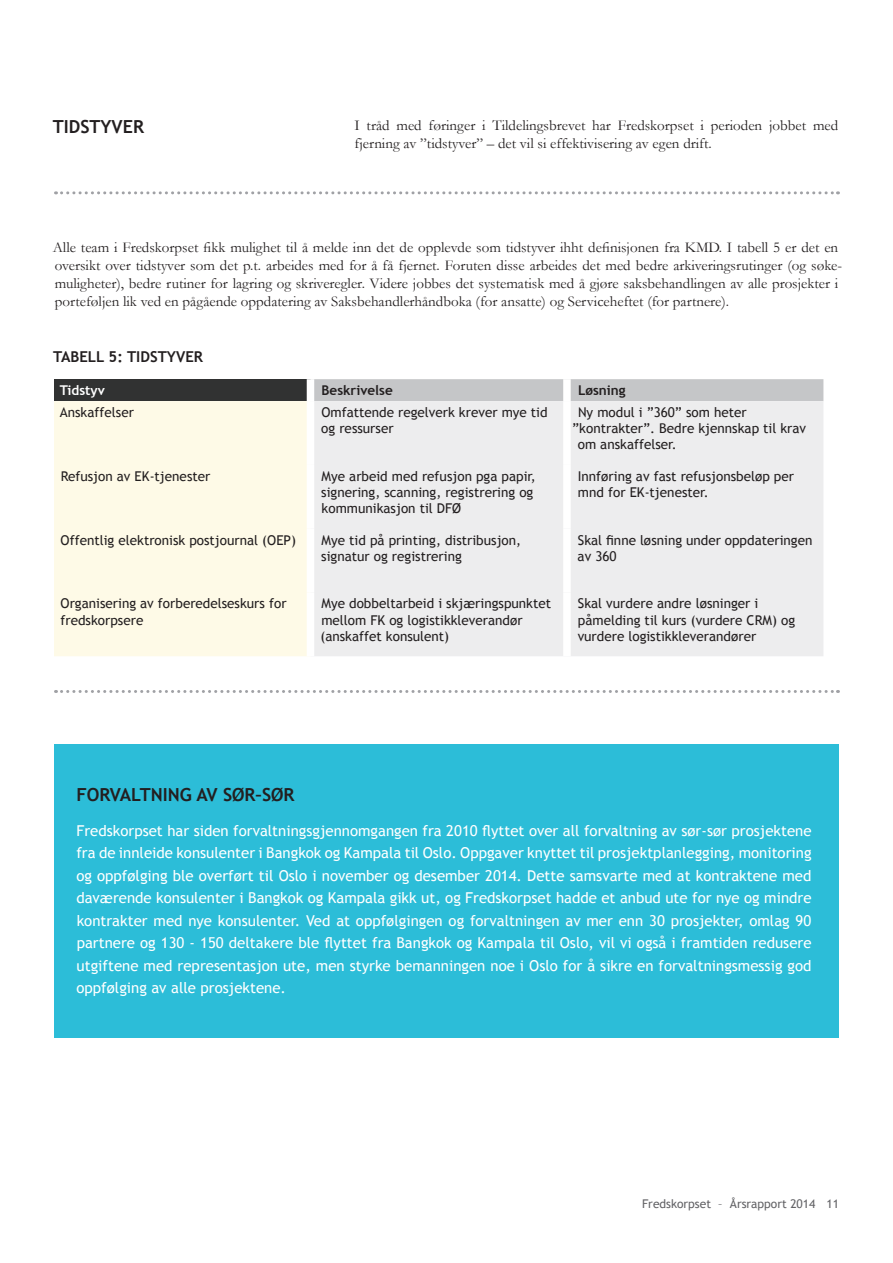
<style>
.page{position:relative;width:893px;height:1263px;background:#fff}
.page>*{position:absolute;margin:0;border:0;box-sizing:border-box;transform-origin:0 0}
.t1{font:700 18px "Trebuchet MS";color:#231f20}
.t2{font:15px/22.5px "Trebuchet MS";color:#fff;text-align:justify}
.t3{font:15px/18px "Garamond";color:#231f20}
.t4{font:700 15px "Trebuchet MS";color:#231f20}
.t5{font:13.5px/16.2px "Trebuchet MS";color:#231f20}
.t6{font:700 13.5px "Trebuchet MS";color:#231f20}
.t7{font:700 13.5px "Trebuchet MS";color:#fff}
.t8{font:12px "Trebuchet MS";color:#636366}
</style>
<div class="page">
<div style="left:54px;top:379px;width:256px;height:22px;background:#313232"></div>
<div style="left:314px;top:379px;width:509px;height:22px;background:#c5c6c8"></div>
<div style="left:54px;top:401px;width:253px;height:255px;background:#fefae7"></div>
<div style="left:314px;top:401px;width:509px;height:255px;background:#ededee"></div>
<div style="left:307px;top:379px;width:7px;height:22px;background:#fff"></div>
<div style="left:563px;top:379px;width:8px;height:22px;background:#fff"></div>
<div style="left:563px;top:401px;width:8px;height:64px;background:#fff"></div>
<div style="left:563px;top:465px;width:8px;height:64px;background:#fff"></div>
<div style="left:563px;top:529px;width:8px;height:63px;background:#fff"></div>
<div style="left:563px;top:592px;width:8px;height:64px;background:#fff"></div>
<svg style="left:56px;top:191px;width:782px;height:3px"></svg>
<svg style="left:56px;top:690px;width:782px;height:3px"></svg>
<div style="left:54px;top:744px;width:785px;height:293px;background:#2cbdd8"></div>
<p class="t1" style="left:53px;top:115px;width:93px">TIDSTYVER</p>
<p class="t3" style="left:354px;top:115px;width:485px">I tråd med føringer i Tildelingsbrevet har Fredskorpset i perioden jobbet med fjerning av ”tidstyver” – det vil si effektivisering av egen drift.</p>
<p class="t3" style="left:53px;top:238px;width:791px">Alle team i Fredskorpset fikk mulighet til å melde inn det de opplevde som tidstyver ihht definisjonen fra KMD. I tabell 5 er det en oversikt over tidstyver som det p.t. arbeides med for å få fjernet. Foruten disse arbeides det med bedre arkiveringsrutinger (og søke&shy;muligheter), bedre rutiner for lagring og skriveregler. Videre jobbes det systematisk med å gjøre saksbehandlingen av alle prosjekter i porteføljen lik ved en pågående oppdatering av Saksbehandlerhåndboka (for ansatte) og Serviceheftet (for partnere).</p>
<p class="t4" style="left:53px;top:347px;width:151px">TABELL 5: TIDSTYVER</p>
<p class="t7" style="left:60px;top:382px;width:47px">Tidstyv</p>
<p class="t6" style="left:322px;top:382px;width:73px">Beskrivelse</p>
<p class="t6" style="left:578px;top:382px;width:49px">Løsning</p>
<p class="t5" style="left:60px;top:404px;width:76px">Anskaffelser</p>
<p class="t5" style="left:321px;top:404px;width:228px">Omfattende regelverk krever mye tid og ressurser</p>
<p class="t5" style="left:578px;top:404px;width:170px">Ny modul i ”360” som heter</p>
<p class="t5" style="left:572px;top:421px;width:236px">”kontrakter”. Bedre kjennskap til krav</p>
<p class="t5" style="left:578px;top:437px;width:100px">om anskaffelser.</p>
<p class="t5" style="left:61px;top:468px;width:151px">Refusjon av EK-tjenester</p>
<p class="t5" style="left:321px;top:468px;width:216px">Mye arbeid med refusjon pga papir, signering, scanning, registrering og kommunikasjon til DFØ</p>
<p class="t5" style="left:578px;top:468px;width:218px">Innføring av fast refusjonsbeløp per mnd for EK-tjenester.</p>
<p class="t5" style="left:61px;top:532px;width:237px">Offentlig elektronisk postjournal (OEP)</p>
<p class="t5" style="left:321px;top:532px;width:201px">Mye tid på printing, distribusjon, signatur og registrering</p>
<p class="t5" style="left:578px;top:532px;width:236px">Skal finne løsning under oppdateringen av 360</p>
<p class="t5" style="left:61px;top:596px;width:228px">Organisering av forberedelseskurs for fredskorpsere</p>
<p class="t5" style="left:320px;top:596px;width:232px">Mye dobbeltarbeid i skjæringspunktet mellom FK og logistikkleverandør (anskaffet konsulent)</p>
<p class="t5" style="left:578px;top:596px;width:219px">Skal vurdere andre løsninger i påmelding til kurs (vurdere CRM) og vurdere logistikkleverandører</p>
<p class="t1" style="left:76px;top:784px;width:220px">FORVALTNING AV SØR–SØR</p>
<p class="t2" style="left:76px;top:819px;width:737px">Fredskorpset har siden forvaltningsgjennomgangen fra 2010 flyttet over all forvaltning av sør-sør prosjektene fra de innleide konsulenter i Bangkok og Kampala til Oslo. Oppgaver knyttet til prosjektplanlegging, monitoring og oppfølging ble overført til Oslo i november og desember 2014. Dette samsvarte med at kontraktene med daværende konsulenter i Bangkok og Kampala gikk ut, og Fredskorpset hadde et anbud ute for nye og mindre kontrakter med nye konsulenter. Ved at oppfølgingen og forvaltningen av mer enn 30 prosjekter, omlag 90 partnere og 130 - 150 deltakere ble flyttet fra Bangkok og Kampala til Oslo, vil vi også i framtiden redusere utgiftene med representasjon ute, men styrke bemanningen noe i Oslo for å sikre en forvaltningsmessig god oppfølging av alle prosjektene.</p>
<p class="t8" style="left:642px;top:1196px;width:198px">Fredskorpset – Årsrapport 2014 11</p>
</div>
